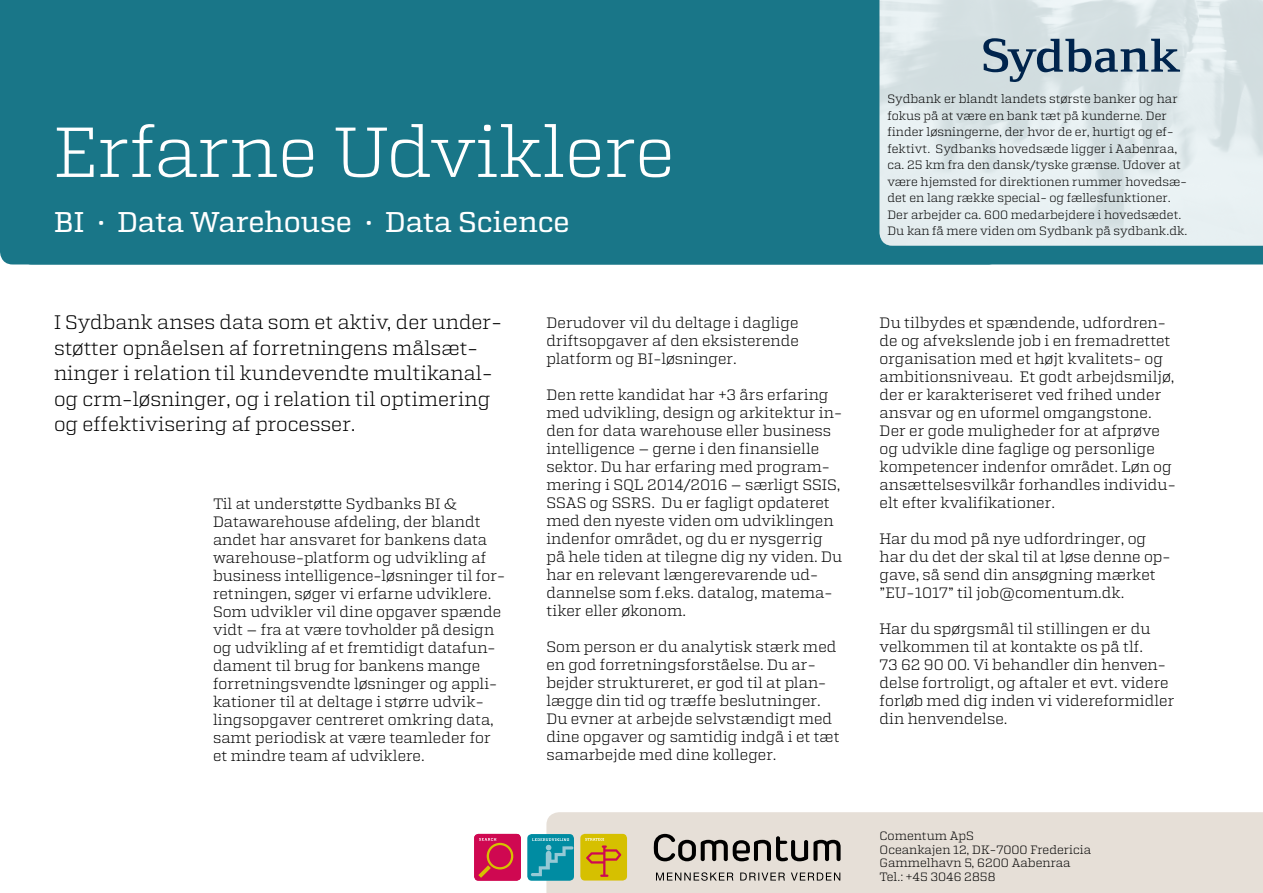
<style>
.page{position:relative;width:1263px;height:893px;background:#fff}
.page>*{position:absolute;margin:0;border:0;box-sizing:border-box;transform-origin:0 0}
.t1{font:300 70.5px "Atletico";color:#fff}
.t2{font:28.5px "Atletico Regular Demo";color:#fff}
.t3{font:300 19.5px/25.5px "Atletico";color:#000}
.t4{font:300 15px/18px "Atletico";color:#000}
.t5{font:300 12px/16.5px "Atletico";color:#000}
</style>
<div class="page">
<div style="left:546px;top:812px;width:717px;height:81px;background:#e6dfd7"></div>
<div style="left:474px;top:834px;width:47px;height:47px;background:#d83a74;border-radius:4px"></div>
<svg style="left:656px;top:872px;width:184px;height:9px;background:#a8a39d"></svg>
<svg style="left:654px;top:834px;width:187px;height:27px;background:#98938e"></svg>
<div style="left:527px;top:834px;width:47px;height:47px;background:#008ca2;border-radius:4px"></div>
<svg style="left:531px;top:838px;width:42px;height:38px"></svg>
<div style="left:474px;top:834px;width:47px;height:46px;background:#cf0851;border-radius:4px"></div>
<svg style="left:478px;top:838px;width:36px;height:40px"></svg>
<div style="left:580px;top:834px;width:47px;height:46px;background:#d6c000;border-radius:4px"></div>
<svg style="left:585px;top:838px;width:36px;height:39px"></svg>
<div style="left:0;top:0;width:879px;height:264px;background:#197688"></div>
<div style="left:21px;top:239px;width:1242px;height:25px;background:#197688"></div>
<img style="left:879px;top:0;width:384px;height:246px">
<svg style="left:983px;top:38px;width:197px;height:44px;background:#9aacb8"></svg>
<h1 class="t1" style="left:54px;top:109px;width:623px">Erfarne Udviklere</h1>
<h2 class="t2" style="left:54px;top:209px;width:517px">BI · Data Warehouse · Data Science</h2>
<h3 class="t3" style="left:54px;top:309px;width:449px">I Sydbank anses data som et aktiv, der under&shy;støtter opnåelsen af forretningens målsæt&shy;ninger i relation til kundevendte multikanal&shy;og crm-løsninger, og i relation til optimering og effektivisering af processer.</h3>
<p class="t4" style="left:213px;top:494px;width:294px">Til at understøtte Sydbanks BI &amp; Datawarehouse afdeling, der blandt andet har ansvaret for bankens data warehouse-platform og udvikling af business intelligence-løsninger til for&shy;retningen, søger vi erfarne udviklere.<br>Som udvikler vil dine opgaver spænde vidt – fra at være tovholder på design og udvikling af et fremtidigt datafun&shy;dament til brug for bankens mange forretningsvendte løsninger og appli&shy;kationer til at deltage i større udvik&shy;lingsopgaver centreret omkring data, samt periodisk at være teamleder for et mindre team af udviklere.</p>
<p class="t4" style="left:546px;top:313px;width:254px;text-align:justify">Derudover vil du deltage i daglige driftsopgaver af den eksisterende platform og BI-løsninger.</p>
<p class="t4" style="left:546px;top:385px;width:297px">Den rette kandidat har +3 års erfaring med udvikling, design og arkitektur in&shy;den for data warehouse eller business intelligence – gerne i den finansielle sektor. Du har erfaring med program&shy;mering i SQL 2014/2016 – særligt SSIS, SSAS og SSRS. Du er fagligt opdateret med den nyeste viden om udviklingen indenfor området, og du er nysgerrig på hele tiden at tilegne dig ny viden. Du har en relevant længerevarende ud&shy;dannelse som f.eks. datalog, matema&shy;tiker eller økonom.</p>
<p class="t4" style="left:546px;top:637px;width:295px">Som person er du analytisk stærk med en god forretningsforståelse. Du ar&shy;bejder struktureret, er god til at plan&shy;lægge din tid og træffe beslutninger.<br>Du evner at arbejde selvstændigt med dine opgaver og samtidig indgå i et tæt samarbejde med dine kolleger.</p>
<p class="t5" style="left:887px;top:91px;width:301px">Sydbank er blandt landets største banker og har fokus på at være en bank tæt på kunderne. Der finder løsningerne, der hvor de er, hurtigt og ef&shy;fektivt. Sydbanks hovedsæde ligger i Aabenraa, ca. 25 km fra den dansk/tyske grænse. Udover at være hjemsted for direktionen rummer hovedsæ&shy;det en lang række special- og fællesfunktioner.<br>Der arbejder ca. 600 medarbejdere i hovedsædet.</p>
<p class="t5" style="left:887px;top:223px;width:302px">Du kan få mere viden om Sydbank på sydbank.dk.</p>
<p class="t4" style="left:880px;top:313px;width:298px">Du tilbydes et spændende, udfordren&shy;de og afvekslende job i en fremadrettet organisation med et højt kvalitets- og ambitionsniveau. Et godt arbejdsmiljø, der er karakteriseret ved frihed under ansvar og en uformel omgangstone.<br>Der er gode muligheder for at afprøve og udvikle dine faglige og personlige kompetencer indenfor området. Løn og ansættelsesvilkår forhandles individu&shy;elt efter kvalifikationer.</p>
<p class="t4" style="left:880px;top:529px;width:292px">Har du mod på nye udfordringer, og har du det der skal til at løse denne op&shy;gave, så send din ansøgning mærket ”EU-1017” til job@comentum.dk.</p>
<p class="t4" style="left:880px;top:619px;width:296px">Har du spørgsmål til stillingen er du velkommen til at kontakte os på tlf.<br>73 62 90 00. Vi behandler din henven&shy;delse fortroligt, og aftaler et evt. videre forløb med dig inden vi videreformidler din henvendelse.</p>
<p class="t5" style="left:880px;top:829px;width:213px;line-height:13.5px">Comentum ApS<br>Oceankajen 12, DK-7000 Fredericia<br>Gammelhavn 5, 6200 Aabenraa<br>Tel.: +45 3046 2858</p>
</div>
